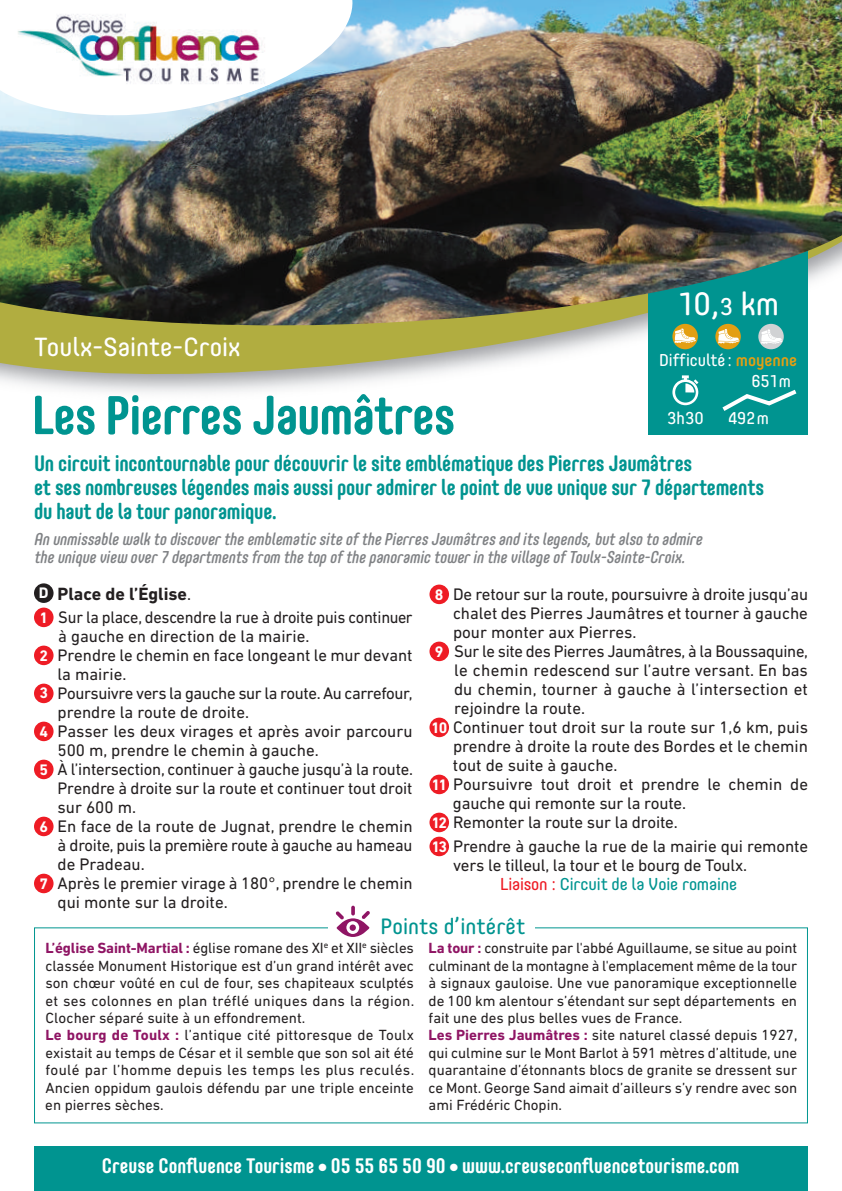
<style>
.page{position:relative;width:842px;height:1191px;background:#fff}
.page>*{position:absolute;margin:0;border:0;box-sizing:border-box;transform-origin:0 0}
.t1{font:700 condensed 54px "Core Mellow";letter-spacing:-.015em;color:#009490}
.t2{font:32px "Core Mellow";color:#fff}
.t3{font:26px "Core Mellow";color:#fff}
.t4{font:700 condensed 22px/24px "Core Mellow";letter-spacing:-.01em;color:#009490}
.t5{font:22px "Core Mellow";color:#009490}
.t6{font:700 condensed 20.8px "Core Mellow";color:#fff}
.t7{font:700 18px "DIN Next LT Pro";color:#231f20}
.t8{font:17px/19px "DIN Next LT Pro";letter-spacing:-.005em;color:#231f20}
.t9{font:17px/19px "DIN Next LT Pro";letter-spacing:-.005em;color:#231f20;scale:.96 1}
.t10{font:italic 500 condensed 17px/18px "Core Mellow";letter-spacing:-.005em;color:#808285}
.t11{font:17px "Core Mellow";letter-spacing:-.01em;color:#009490}
.t12{font:17px "Core Mellow";letter-spacing:-.005em;color:#fff}
.t13{font:700 15.6px "DIN Next LT Pro";color:#fff}
.t14{font:15px/17.4px "DIN Next LT Pro";color:#231f20}
.s1{font-size:24px}
.s2{font-weight:500;color:#e39f13}
.s3{font-weight:400;font-size:17px}
.s4{font-weight:700;font-size:15.6px;color:#fff}
.s5{color:#ee1c25}
.s6{font-weight:700;color:#8f1564}
</style>
<div class="page">
<div style="left:34px;top:1145px;width:774px;height:46px;background:#009490"></div>
<svg style="left:0;top:329px;width:649px;height:63px"></svg>
<div style="left:649px;top:234px;width:159px;height:201px;background:#009490"></div>
<div style="left:34px;top:607px;width:20px;height:20px;background:#ee1c25;border-radius:50%"></div>
<div style="left:34px;top:683px;width:20px;height:20px;background:#ee1c25;border-radius:50%"></div>
<div style="left:34px;top:645px;width:20px;height:20px;background:#ee1c25;border-radius:50%"></div>
<div style="left:34px;top:721px;width:20px;height:20px;background:#ee1c25;border-radius:50%"></div>
<div style="left:34px;top:759px;width:20px;height:20px;background:#ee1c25;border-radius:50%"></div>
<div style="left:34px;top:816px;width:20px;height:20px;background:#ee1c25;border-radius:50%"></div>
<div style="left:429px;top:584px;width:20px;height:20px;background:#ee1c25;border-radius:50%"></div>
<div style="left:34px;top:873px;width:20px;height:20px;background:#ee1c25;border-radius:50%"></div>
<div style="left:429px;top:641px;width:20px;height:20px;background:#ee1c25;border-radius:50%"></div>
<div style="left:429px;top:717px;width:20px;height:20px;background:#ee1c25;border-radius:50%"></div>
<div style="left:429px;top:774px;width:20px;height:20px;background:#ee1c25;border-radius:50%"></div>
<div style="left:34px;top:583px;width:20px;height:20px;background:#231f20;border-radius:50%"></div>
<div style="left:429px;top:812px;width:20px;height:20px;background:#ee1c25;border-radius:50%"></div>
<div style="left:429px;top:836px;width:20px;height:20px;background:#ee1c25;border-radius:50%"></div>
<img style="left:0;top:0;width:842px;height:329px">
<svg style="left:0;top:0;width:359px;height:126px"></svg>
<img style="left:10px;top:5px;width:259px;height:86px">
<svg style="left:351px;top:905px;width:4px;height:10px"></svg>
<svg style="left:336px;top:910px;width:34px;height:27px"></svg>
<div style="left:0;top:0;width:11px;height:36px;background:#fff"></div>
<svg style="left:672px;top:324px;width:26px;height:25px"></svg>
<svg style="left:715px;top:324px;width:26px;height:25px"></svg>
<div style="left:758px;top:324px;width:26px;height:25px;background:#d1d2d4;border-radius:50%"></div>
<svg style="left:675px;top:328px;width:21px;height:15px"></svg>
<svg style="left:718px;top:329px;width:21px;height:14px"></svg>
<svg style="left:761px;top:329px;width:21px;height:15px"></svg>
<svg style="left:672px;top:375px;width:26px;height:30px"></svg>
<svg style="left:722px;top:389px;width:75px;height:22px"></svg>
<h3 class="t3" style="left:34px;top:337px;width:208px">Toulx-Sainte-Croix</h3>
<h1 class="t1" style="left:32px;top:396px;width:425px">Les Pierres Jaumâtres</h1>
<h2 class="t2" style="left:678px;top:292px;width:103px">10,<span class="s1">3</span> km</h2>
<p class="t12" style="left:659px;top:354px;width:139px">Difficulté : <span class="s2">moyenne</span></p>
<p class="t12" style="left:751px;top:375px;width:41px">651m</p>
<p class="t12" style="left:667px;top:412px;width:38px">3h30</p>
<p class="t12" style="left:728px;top:412px;width:42px">492m</p>
<h3 class="t4" style="left:34px;top:453px;width:731px">Un circuit incontournable pour découvrir le site emblématique des Pierres Jaumâtres<br>et ses nombreuses légendes mais aussi pour admirer le point de vue unique sur 7 départements du haut de la tour panoramique.</h3>
<p class="t10" style="left:34px;top:532px;width:670px">An unmissable walk to discover the emblematic site of the Pierres Jaumâtres and its legends, but also to admire the unique view over 7 departments from the top of the panoramic tower in the village of Toulx-Sainte-Croix.</p>
<p class="t13" style="left:39px;top:588px;width:11px">D</p>
<p class="t13" style="left:39px;top:612px;width:10px">1</p>
<p class="t13" style="left:39px;top:650px;width:10px">2</p>
<p class="t13" style="left:39px;top:687px;width:10px">3</p>
<p class="t13" style="left:39px;top:726px;width:10px">4</p>
<p class="t13" style="left:39px;top:764px;width:10px">5</p>
<p class="t13" style="left:39px;top:821px;width:10px">6</p>
<p class="t13" style="left:39px;top:878px;width:10px">7</p>
<p class="t7" style="left:58px;top:588px;width:135px">Place de l’Église<span class="s3">.</span></p>
<p class="t9" style="left:58px;top:609px;width:372px">Sur la place, descendre la rue à droite puis continuer à gauche en direction de la mairie.<br>Prendre le chemin en face longeant le mur devant la mairie.<br>Poursuivre vers la gauche sur la route. Au carrefour, prendre la route de droite.<br>Passer les deux virages et après avoir parcouru 500 m, prendre le chemin à gauche.<br>À l’intersection, continuer à gauche jusqu’à la route.<br>Prendre à droite sur la route et continuer tout droit sur 600 m.<br>En face de la route de Jugnat, prendre le chemin à droite, puis la première route à gauche au hameau de Pradeau.<br>Après le premier virage à 180°, prendre le chemin qui monte sur la droite.</p>
<p class="t8" style="left:453px;top:586px;width:356px">De retour sur la route, poursuivre à droite jusqu’au</p>
<p class="t8" style="left:453px;top:605px;width:356px">chalet des Pierres Jaumâtres et tourner à gauche</p>
<p class="t8" style="left:453px;top:624px;width:185px">pour monter aux Pierres.</p>
<p class="t8" style="left:454px;top:643px;width:355px">Sur le site des Pierres Jaumâtres, à la Boussaquine,</p>
<p class="t8" style="left:454px;top:662px;width:355px">le chemin redescend sur l’autre versant. En bas</p>
<p class="t8" style="left:454px;top:681px;width:355px">du chemin, tourner à gauche à l’intersection et</p>
<p class="t8" style="left:454px;top:700px;width:133px">rejoindre la route.</p>
<p class="t8" style="left:431px;top:719px;width:378px"><span class="s4">10</span> Continuer tout droit sur la route sur 1,6 km, puis</p>
<p class="t8" style="left:453px;top:738px;width:356px">prendre à droite la route des Bordes et le chemin</p>
<p class="t8" style="left:453px;top:757px;width:166px">tout de suite à gauche.</p>
<p class="t8" style="left:432px;top:776px;width:378px"><span class="s4">11</span> Poursuivre tout droit et prendre le chemin de</p>
<p class="t8" style="left:453px;top:795px;width:235px">gauche qui remonte sur la route.</p>
<p class="t8" style="left:431px;top:814px;width:248px"><span class="s4">12</span> Remonter la route sur la droite.</p>
<p class="t8" style="left:453px;top:838px;width:357px;text-indent:-22px"><span class="s4">13</span> Prendre à gauche la rue de la mairie qui remonte vers le tilleul, la tour et le bourg de Toulx.</p>
<p class="t11" style="left:500px;top:878px;width:239px"><span class="s5">Liaison :</span> Circuit de la Voie romaine</p>
<p class="t13" style="left:435px;top:589px;width:10px">8</p>
<p class="t13" style="left:435px;top:646px;width:10px">9</p>
<h3 class="t5" style="left:381px;top:918px;width:146px">Points d’intérêt</h3>
<p class="t14" style="left:45px;top:941px;width:370px"><span class="s6">L’église Saint-Martial :</span> église romane des XI<sup>e</sup> et XII<sup>e</sup> siècles classée Monument Historique est d’un grand intérêt avec son chœur voûté en cul de four, ses chapiteaux sculptés et ses colonnes en plan tréflé uniques dans la région.<br>Clocher séparé suite à un effondrement.<br><span class="s6">Le bourg de Toulx :</span> l’antique cité pittoresque de Toulx existait au temps de César et il semble que son sol ait été foulé par l’homme depuis les temps les plus reculés.<br>Ancien oppidum gaulois défendu par une triple enceinte en pierres sèches.</p>
<p class="t14" style="left:429px;top:940px;width:370px"><span class="s6">La tour :</span> construite par l'abbé Aguillaume, se situe au point culminant de la montagne à l'emplacement même de la tour à signaux gauloise. Une vue panoramique exceptionnelle de 100 km alentour s’étendant sur sept départements en fait une des plus belles vues de France.<br><span class="s6">Les Pierres Jaumâtres :</span> site naturel classé depuis 1927, qui culmine sur le Mont Barlot à 591 mètres d’altitude, une quarantaine d’étonnants blocs de granite se dressent sur ce Mont. George Sand aimait d’ailleurs s’y rendre avec son ami Frédéric Chopin.</p>
<h3 class="t6" style="left:102px;top:1158px;width:639px">Creuse Confluence Tourisme ● 05 55 65 50 90 ● www.creuseconfluencetourisme.com</h3>
</div>
